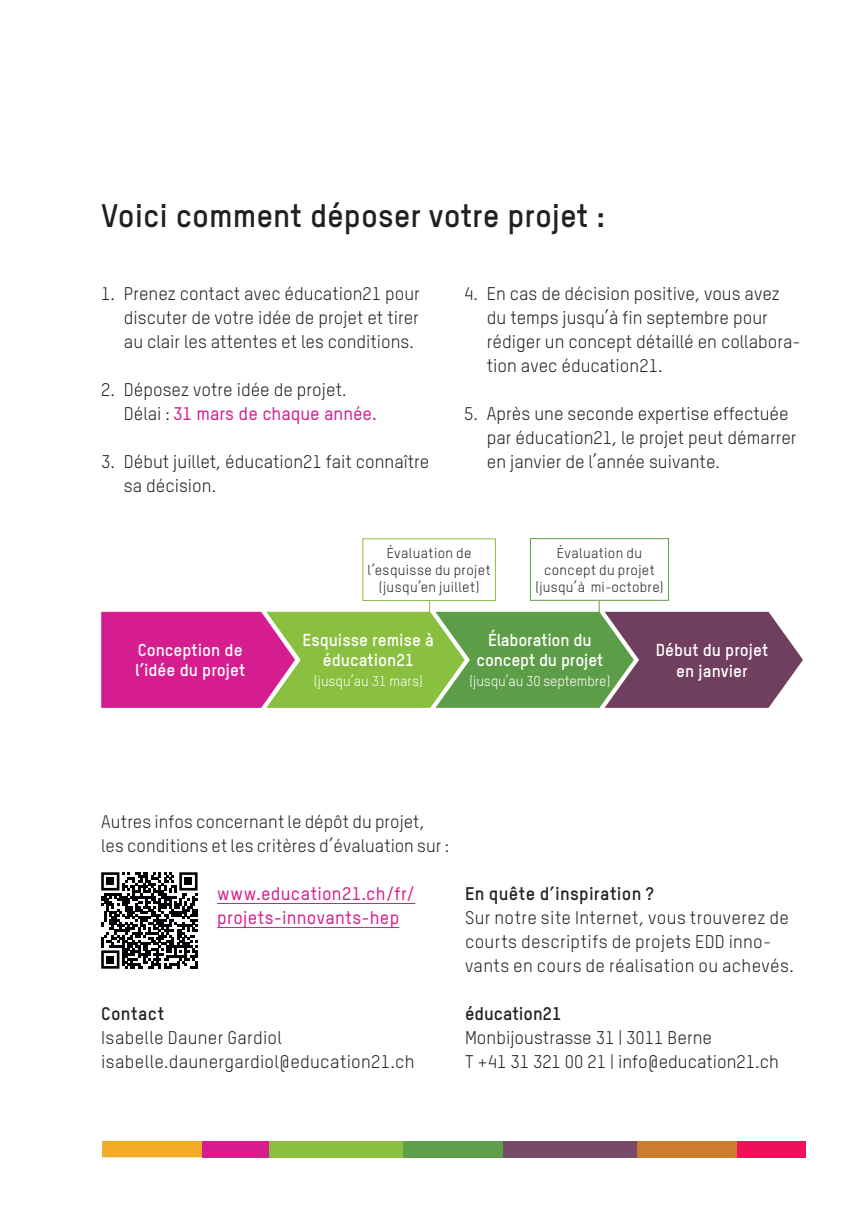
<style>
.page{position:relative;width:862px;height:1214px;background:#fff}
.page>*{position:absolute;margin:0;border:0;box-sizing:border-box;transform-origin:0 0}
.t1{font:700 32px "TSTARPRO";color:#231f20}
.t2{font:18px/24px "TSTARPRO";color:#231f20}
.t3{font:18px/24px "TSTARPRO";letter-spacing:.02em;color:#231f20}
.t4{font:500 18px/24px "TSTARPRO";letter-spacing:.02em;color:#d51d90}
.t5{font:700 18px "TSTARPRO";letter-spacing:.015em;color:#231f20}
.t6{font:17.8px/24px "TSTARPRO";color:#231f20}
.t7{font:700 17px/20.4px "TSTARPRO";color:#fff;text-align:center}
.t8{font:14px/16.8px "TSTARPRO";letter-spacing:.025em;color:#231f20;text-align:center}
.t9{font:14px "TSTARPRO";letter-spacing:-.01em;color:#fff}
.s1{font-weight:500;color:#d51d90}
</style>
<div class="page">
<hr style="left:217px;top:903px;width:198px;height:1px;background:#d51d90">
<hr style="left:217px;top:927px;width:182px;height:1px;background:#d51d90">
<div style="left:102px;top:1140px;width:100px;height:17px;background:#f2ab24"></div>
<div style="left:202px;top:1140px;width:67px;height:17px;background:#d51d90"></div>
<div style="left:269px;top:1140px;width:134px;height:17px;background:#8abf3f"></div>
<div style="left:403px;top:1140px;width:100px;height:17px;background:#609f4a"></div>
<div style="left:503px;top:1140px;width:134px;height:17px;background:#784a69"></div>
<div style="left:637px;top:1140px;width:100px;height:17px;background:#cd7b2c"></div>
<div style="left:737px;top:1140px;width:68px;height:17px;background:#ee1059"></div>
<div style="left:362px;top:538px;width:134px;height:62px;border:1px solid #8abf3f"></div>
<div style="left:530px;top:538px;width:139px;height:62px;border:1px solid #5e9d48"></div>
<svg style="left:101px;top:600px;width:702px;height:107px;background:#9d8175"></svg>
<svg style="left:101px;top:872px;width:97px;height:96px"></svg>
<div style="left:106px;top:877px;width:8px;height:8px;background:#010106"></div>
<div style="left:184px;top:877px;width:8px;height:8px;background:#010106"></div>
<div style="left:106px;top:955px;width:8px;height:8px;background:#010106"></div>
<h1 class="t1" style="left:101px;top:196px;width:505px">Voici comment déposer votre projet :</h1>
<p class="t2" style="left:124px;top:281px;width:297px;text-align:justify;text-indent:-23px">1. Prenez contact avec éducation21 pour discuter de votre idée de projet et tirer au clair les attentes et les conditions.</p>
<p class="t2" style="left:124px;top:377px;width:254px;text-indent:-23px">2. Déposez votre idée de projet.<br>Délai : <span class="s1">31 mars de chaque année.</span></p>
<p class="t2" style="left:124px;top:449px;width:307px;text-indent:-23px">3. Début juillet, éducation21 fait connaître sa décision.</p>
<p class="t2" style="left:487px;top:281px;width:315px;text-indent:-23px">4. En cas de décision positive, vous avez du temps jusqu’à fin septembre pour rédiger un concept détaillé en collabora&shy;tion avec éducation21.</p>
<p class="t2" style="left:487px;top:401px;width:311px;text-indent:-23px">5. Après une seconde expertise effectuée par éducation21, le projet peut démarrer en janvier de l’année suivante.</p>
<p class="t7" style="left:135px;top:638px;width:112px;text-align:left">Conception de l’idée du projet</p>
<p class="t8" style="left:367px;top:544px;width:125px">Évaluation de l’esquisse du projet (jusqu’en juillet)</p>
<p class="t8" style="left:535px;top:544px;width:130px">Évaluation du concept du projet (jusqu’à mi-octobre)</p>
<p class="t7" style="left:302px;top:628px;width:133px">Esquisse remise à éducation21</p>
<p class="t9" style="left:314px;top:672px;width:111px">(jusqu’au 31 mars)</p>
<p class="t7" style="left:476px;top:628px;width:128px">Élaboration du concept du projet</p>
<p class="t9" style="left:469px;top:672px;width:142px">(jusqu’au 30 septembre)</p>
<p class="t7" style="left:656px;top:639px;width:114px">Début du projet en janvier</p>
<p class="t6" style="left:101px;top:809px;width:349px">Autres infos concernant le dépôt du projet, les conditions et les critères d’évaluation sur :</p>
<p class="t4" style="left:217px;top:881px;width:199px">www.education21.ch/fr/ projets-innovants-hep</p>
<p class="t5" style="left:101px;top:1002px;width:64px">Contact</p>
<p class="t2" style="left:101px;top:1025px;width:315px">Isabelle Dauner Gardiol isabelle.daunergardiol@education21.ch</p>
<p class="t5" style="left:465px;top:882px;width:190px">En quête d’inspiration ?</p>
<p class="t3" style="left:465px;top:905px;width:330px">Sur notre site Internet, vous trouverez de courts descriptifs de projets EDD inno&shy;vants en cours de réalisation ou achevés.</p>
<p class="t5" style="left:465px;top:1002px;width:98px">éducation21</p>
<p class="t2" style="left:465px;top:1025px;width:315px">Monbijoustrasse 31 | 3011 Berne<br>T +41 31 321 00 21 | info@education21.ch</p>
</div>
